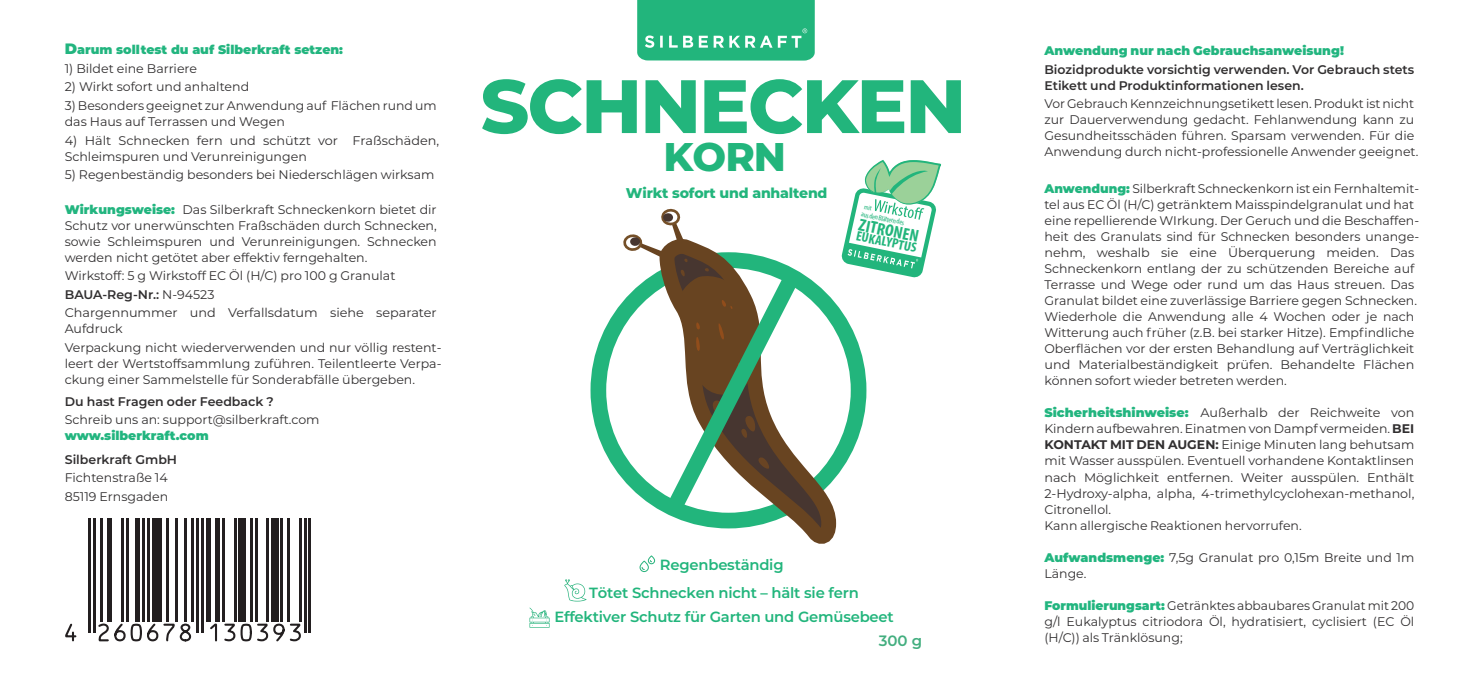
<style>
.page{position:relative;width:1460px;height:681px;background:#fff}
.page>*{position:absolute;margin:0;border:0;box-sizing:border-box;transform-origin:0 0}
.t1{font:800 75.25px "Montserrat";letter-spacing:-.025em;color:#22b57c}
.t2{font:800 40px "Montserrat";color:#22b57c}
.t3{font:700 condensed 17.25px "Myriad Pro";color:#22b57c;scale:1.04 1}
.t4{font:600 15px "Montserrat Alternates";color:#43ae7f}
.t5{font:600 14.75px "Montserrat";letter-spacing:-.015em;color:#22b57c}
.t6{font:800 14px "Montserrat";letter-spacing:-.015em;color:#22b57c}
.t7{font:700 condensed 13.75px "Myriad Pro";color:#22b57c;scale:1.04 1}
.t8{font:12.5px/16px "Montserrat";color:#312f30}
.t9{font:600 12.5px/16px "Montserrat";color:#312f30}
.t10{font:900 12.5px "Montserrat";color:#22b57f}
.t11{font:condensed 7.5px "Myriad Pro";color:#22b57c;scale:1.04 1}
.s1{font-size:15px}
.s2{font-weight:900;color:#22b57f}
.s3{font-weight:600}
.s4{font-weight:700}
</style>
<div class="page">
<div style="left:590px;top:252px;width:276px;height:276px;border:16px solid #22b57c;border-radius:50%"></div>
<svg style="left:651px;top:281px;width:192px;height:263px"></svg>
<svg style="left:623px;top:208px;width:132px;height:230px"></svg>
<svg style="left:652px;top:255px;width:161px;height:276px"></svg>
<svg style="left:637px;top:0;width:178px;height:61px;background:#34bb86"></svg>
<svg style="left:564px;top:579px;width:22px;height:22px"></svg>
<svg style="left:639px;top:555px;width:16px;height:17px"></svg>
<hr style="left:89px;top:518px;width:2px;height:114px;background:#231f20">
<hr style="left:93px;top:518px;width:3px;height:114px;background:#231f20">
<hr style="left:101px;top:518px;width:2px;height:103px;background:#231f20">
<hr style="left:108px;top:518px;width:4px;height:103px;background:#231f20">
<hr style="left:122px;top:518px;width:2px;height:103px;background:#231f20">
<hr style="left:126px;top:518px;width:3px;height:103px;background:#231f20">
<hr style="left:136px;top:518px;width:4px;height:103px;background:#231f20">
<hr style="left:143px;top:518px;width:2px;height:103px;background:#231f20">
<hr style="left:147px;top:518px;width:3px;height:103px;background:#231f20">
<div style="left:152px;top:518px;width:9px;height:103px;background:#231f20"></div>
<hr style="left:166px;top:518px;width:2px;height:103px;background:#231f20">
<hr style="left:175px;top:518px;width:3px;height:103px;background:#231f20">
<hr style="left:185px;top:518px;width:2px;height:103px;background:#231f20">
<hr style="left:192px;top:518px;width:2px;height:103px;background:#231f20">
<hr style="left:196px;top:518px;width:3px;height:114px;background:#231f20">
<hr style="left:201px;top:518px;width:2px;height:114px;background:#231f20">
<hr style="left:206px;top:518px;width:4px;height:103px;background:#231f20">
<div style="left:215px;top:518px;width:5px;height:103px;background:#231f20"></div>
<hr style="left:222px;top:518px;width:2px;height:103px;background:#231f20">
<hr style="left:234px;top:518px;width:2px;height:103px;background:#231f20">
<div style="left:238px;top:518px;width:7px;height:103px;background:#231f20"></div>
<hr style="left:250px;top:518px;width:3px;height:103px;background:#231f20">
<hr style="left:255px;top:518px;width:2px;height:103px;background:#231f20">
<hr style="left:267px;top:518px;width:2px;height:103px;background:#231f20">
<div style="left:271px;top:518px;width:7px;height:103px;background:#231f20"></div>
<hr style="left:281px;top:518px;width:2px;height:103px;background:#231f20">
<hr style="left:288px;top:518px;width:2px;height:103px;background:#231f20">
<hr style="left:299px;top:518px;width:3px;height:103px;background:#231f20">
<hr style="left:304px;top:518px;width:2px;height:114px;background:#231f20">
<hr style="left:309px;top:518px;width:2px;height:114px;background:#231f20">
<svg style="left:65px;top:623px;width:12px;height:17px"></svg>
<svg style="left:98px;top:621px;width:94px;height:20px"></svg>
<svg style="left:208px;top:621px;width:94px;height:20px"></svg>
<svg style="left:529px;top:607px;width:20px;height:20px"></svg>
<svg style="left:841px;top:160px;width:100px;height:118px"></svg>
<p class="t10" style="left:65px;top:41px;width:280px"><span class="s1">D</span>arum solltest du auf Silberkraft setzen:</p>
<p class="t8" style="left:65px;top:60px;width:134px">1) Bildet eine Barriere</p>
<p class="t8" style="left:65px;top:78px;width:186px">2) Wirkt sofort und anhaltend</p>
<p class="t8" style="left:65px;top:97px;width:373px">3) Besonders geeignet zur Anwendung auf Flächen rund um das Haus auf Terrassen und Wegen</p>
<p class="t8" style="left:65px;top:131px;width:376px">4) Hält Schnecken fern und schützt vor Fraßschäden,<br>Schleimspuren und Verunreinigungen</p>
<p class="t8" style="left:65px;top:166px;width:371px">5) Regenbeständig besonders bei Niederschlägen wirksam</p>
<p class="t8" style="left:65px;top:200px;width:373px;text-align:justify"><span class="s2">Wirkungsweise:</span> Das Silberkraft Schneckenkorn bietet dir Schutz vor unerwünschten Fraßschäden durch Schnecken, sowie Schleimspuren und Verunreinigungen. Schnecken werden nicht getötet aber effektiv ferngehalten.</p>
<p class="t8" style="left:65px;top:266px;width:373px;line-height:18.5px">Wirkstoff: 5 g Wirkstoff EC Öl (H/C) pro 100 g Granulat<br><span class="s3">BAUA-Reg-Nr.:</span> N-94523<br>Chargennummer und Verfallsdatum siehe separater</p>
<p class="t8" style="left:65px;top:319px;width:378px;line-height:18.5px">Aufdruck<br>Verpackung nicht wiederverwenden und nur völlig restent-</p>
<p class="t8" style="left:65px;top:354px;width:378px">leert der Wertstoffsammlung zuführen. Teilentleerte Verpa&shy;ckung einer Sammelstelle für Sonderabfälle übergeben.</p>
<p class="t9" style="left:65px;top:392px;width:211px">Du hast Fragen oder Feedback ?</p>
<p class="t8" style="left:65px;top:411px;width:256px">Schreib uns an: support@silberkraft.com</p>
<p class="t10" style="left:65px;top:426px;width:145px">www.silberkraft.com</p>
<p class="t9" style="left:65px;top:450px;width:114px">Silberkraft GmbH</p>
<p class="t8" style="left:65px;top:467px;width:105px;line-height:18.5px">Fichtenstraße 14<br>85119 Ernsgaden</p>
<h1 class="t1" style="left:480px;top:51px;width:487px">SCHNECKEN</h1>
<h2 class="t2" style="left:663px;top:128px;width:124px">KORN</h2>
<p class="t6" style="left:626px;top:183px;width:203px">Wirkt sofort und anhaltend</p>
<p class="t11" style="left:862px;top:209px;width:44px;rotate:11deg">ausden Blättern des</p>
<h3 class="t3" style="left:861px;top:214px;width:60px;rotate:11deg">ZITRONEN</h3>
<p class="t7" style="left:858px;top:227px;width:60px;rotate:11deg">EUKALYPTUS</p>
<p class="t5" style="left:660px;top:553px;width:125px">Regenbeständig</p>
<p class="t5" style="left:554px;top:606px;width:341px">Effektiver Schutz für Garten und Gemüsebeet</p>
<p class="t5" style="left:589px;top:582px;width:271px">Tötet Schnecken nicht – hält sie fern</p>
<p class="t4" style="left:879px;top:629px;width:45px">300 g</p>
<p class="t10" style="left:1044px;top:41px;width:301px">Anwendung nur nach Gebrauchsanweisung!</p>
<p class="t9" style="left:1044px;top:61px;width:371px">Biozidprodukte vorsichtig verwenden. Vor Gebrauch stets<br>Etikett und Produktinformationen lesen.</p>
<p class="t8" style="left:1044px;top:95px;width:375px">Vor Gebrauch Kennzeichnungsetikett lesen. Produkt ist nicht zur Dauerverwendung gedacht. Fehlanwendung kann zu Gesundheitsschäden führen. Sparsam verwenden. Für die Anwendung durch nicht-professionelle Anwender geeignet.</p>
<p class="t8" style="left:1044px;top:180px;width:376px"><span class="s2">Anwendung:</span> Silberkraft Schneckenkorn ist ein Fernhaltemit&shy;tel aus EC Öl (H/C) getränktem Maisspindelgranulat und hat eine repellierende WIrkung. Der Geruch und die Beschaffen&shy;heit des Granulats sind für Schnecken besonders unange&shy;nehm, weshalb sie eine Überquerung meiden. Das Schneckenkorn entlang der zu schützenden Bereiche auf Terrasse und Wege oder rund um das Haus streuen. Das Granulat bildet eine zuverlässige Barriere gegen Schnecken.<br>Wiederhole die Anwendung alle 4 Wochen oder je nach Witterung auch früher (z.B. bei starker Hitze). Empfindliche Oberflächen vor der ersten Behandlung auf Verträglichkeit und Materialbeständigkeit prüfen. Behandelte Flächen können sofort wieder betreten werden.</p>
<p class="t8" style="left:1044px;top:404px;width:371px"><span class="s2">Sicherheitshinweise:</span> Außerhalb der Reichweite von Kindern aufbewahren. Einatmen von Dampf vermeiden. <span class="s4">BEI KONTAKT MIT DEN AUGEN:</span> Einige Minuten lang behutsam mit Wasser ausspülen. Eventuell vorhandene Kontaktlinsen nach Möglichkeit entfernen. Weiter ausspülen. Enthält 2-Hydroxy-alpha, alpha, 4-trimethylcyclohexan-methanol, Citronellol.<br>Kann allergische Reaktionen hervorrufen.</p>
<p class="t8" style="left:1044px;top:548px;width:371px"><span class="s2">Aufwandsmenge:</span> 7,5g Granulat pro 0,15m Breite und 1m<br>Länge.</p>
<p class="t8" style="left:1044px;top:596px;width:371px;text-align:justify"><span class="s2">Formulierungsart:</span> Getränktes abbaubares Granulat mit 200 g/l Eukalyptus citriodora Öl, hydratisiert, cyclisiert (EC Öl (H/C)) als Tränklösung;</p>
</div>
